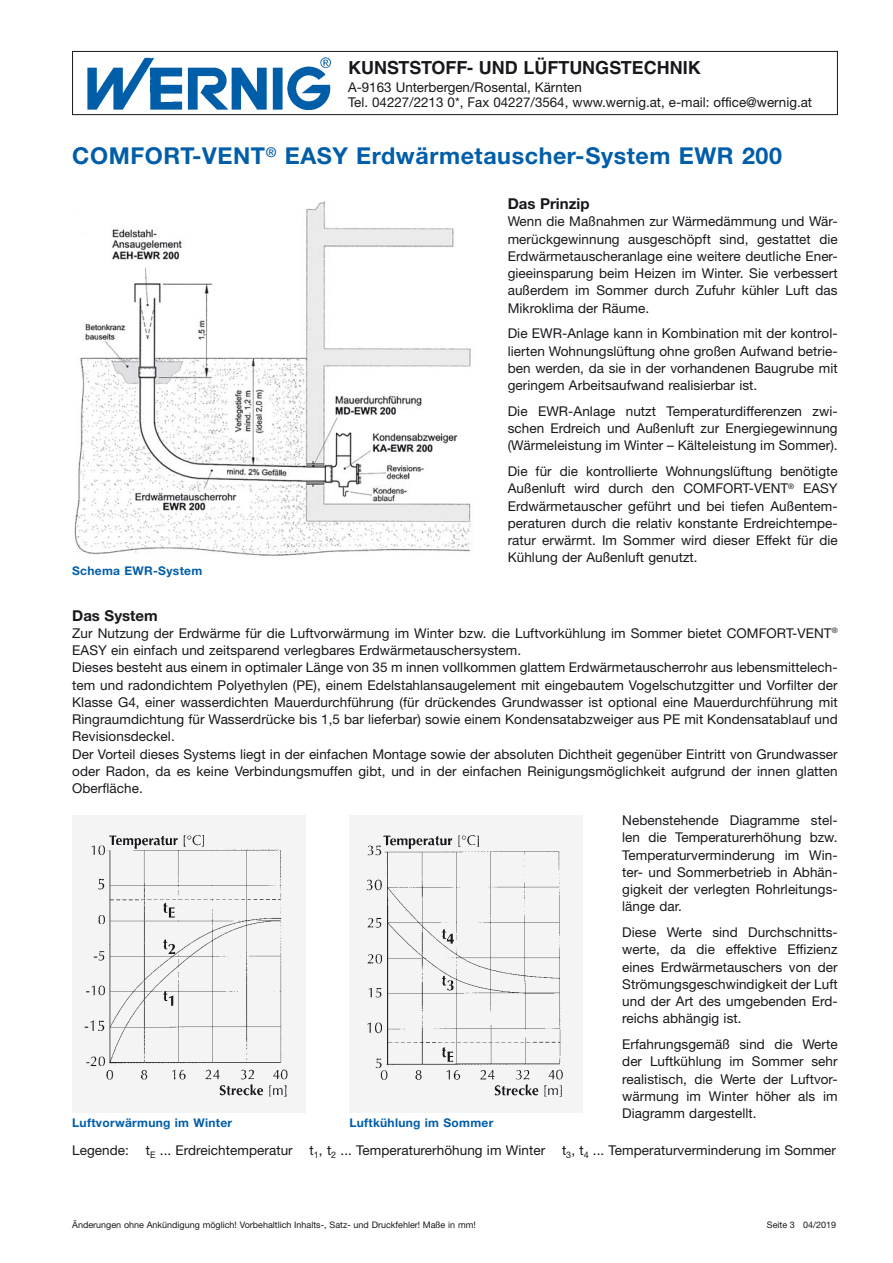
<style>
.page{position:relative;width:893px;height:1263px;background:#fff}
.page>*{position:absolute;margin:0;border:0;box-sizing:border-box;transform-origin:0 0}
.t1{font:700 23.25px "Helvetica Neue LT Std";letter-spacing:.025em;color:#005da8}
.t2{font:700 18px "Helvetica LT Std";color:#1a171c}
.t3{font:700 15px "Helvetica Neue LT Std";color:#1a171c}
.t4{font:13.5px/17.2px "Helvetica Neue LT Std";letter-spacing:.005em;color:#1a171c;text-align:justify}
.t5{font:700 12px "Helvetica Neue LT Std";letter-spacing:.025em;color:#005da8}
.t6{font:9px "Helvetica Neue LT Std";color:#1a171c}
</style>
<div class="page">
<img style="left:74px;top:201px;width:397px;height:355px">
<div style="left:72px;top:815px;width:234px;height:298px;background:#f4f4f5"></div>
<img style="left:84px;top:835px;width:204px;height:262px">
<div style="left:349px;top:815px;width:234px;height:298px;background:#f4f4f5"></div>
<img style="left:366px;top:835px;width:197px;height:262px">
<div style="left:72px;top:51px;width:766px;height:64px;border:1px solid #1a171c"></div>
<img style="left:87px;top:57px;width:243px;height:53px">
<h2 class="t2" style="left:348px;top:58px;width:354px">KUNSTSTOFF- UND LÜFTUNGSTECHNIK</h2>
<p class="t4" style="left:348px;top:82px;width:466px;line-height:15px">A-9163 Unterbergen/Rosental, Kärnten<br>Tel. 04227/2213 0*, Fax 04227/3564, www.wernig.at, e-mail: office@wernig.at</p>
<h1 class="t1" style="left:72px;top:148px;width:711px">COMFORT-VENT<sup>®</sup> EASY Erdwärmetauscher-System EWR 200</h1>
<p class="t3" style="left:508px;top:198px;width:83px">Das Prinzip</p>
<p class="t4" style="left:508px;top:215px;width:331px">Wenn die Maßnahmen zur Wärmedämmung und Wär&shy;merückgewinnung ausgeschöpft sind, gestattet die Erdwärmetauscheranlage eine weitere deutliche Ener&shy;gieeinsparung beim Heizen im Winter. Sie verbessert außerdem im Sommer durch Zufuhr kühler Luft das Mikroklima der Räume.</p>
<p class="t4" style="left:508px;top:327px;width:331px">Die EWR-Anlage kann in Kombination mit der kontrol&shy;lierten Wohnungslüftung ohne großen Aufwand betrie&shy;ben werden, da sie in der vorhandenen Baugrube mit geringem Arbeitsaufwand realisierbar ist.</p>
<p class="t4" style="left:508px;top:404px;width:331px">Die EWR-Anlage nutzt Temperaturdifferenzen zwi&shy;schen Erdreich und Außenluft zur Energiegewinnung (Wärmeleistung im Winter – Kälteleistung im Sommer).</p>
<p class="t4" style="left:508px;top:464px;width:331px">Die für die kontrollierte Wohnungslüftung benötigte Außenluft wird durch den COMFORT-VENT<sup>®</sup> EASY Erdwärmetauscher geführt und bei tiefen Außentem&shy;peraturen durch die relativ konstante Erdreichtempe&shy;ratur erwärmt. Im Sommer wird dieser Effekt für die Kühlung der Außenluft genutzt.</p>
<p class="t5" style="left:72px;top:566px;width:132px">Schema EWR-System</p>
<p class="t3" style="left:72px;top:610px;width:87px">Das System</p>
<p class="t4" style="left:72px;top:626px;width:767px;text-align:left">Zur Nutzung der Erdwärme für die Luftvorwärmung im Winter bzw. die Luftvorkühlung im Sommer bietet COMFORT-VENT<sup>® </sup>EASY ein einfach und zeitsparend verlegbares Erdwärmetauschersystem.<br>Dieses besteht aus einem in optimaler Länge von 35 m innen vollkommen glattem Erdwärmetauscherrohr aus lebensmittelech&shy;tem und radondichtem Polyethylen (PE), einem Edelstahlansaugelement mit eingebautem Vogelschutzgitter und Vorfilter der Klasse G4, einer wasserdichten Mauerdurchführung (für drückendes Grundwasser ist optional eine Mauerdurchführung mit Ringraumdichtung für Wasserdrücke bis 1,5 bar lieferbar) sowie einem Kondensatabzweiger aus PE mit Kondensatablauf und Revisionsdeckel.<br>Der Vorteil dieses Systems liegt in der einfachen Montage sowie der absoluten Dichtheit gegenüber Eintritt von Grundwasser oder Radon, da es keine Verbindungsmuffen gibt, und in der einfachen Reinigungsmöglichkeit aufgrund der innen glatten Oberfläche.</p>
<p class="t4" style="left:622px;top:813px;width:217px">Nebenstehende Diagramme stel&shy;len die Temperaturerhöhung bzw.<br>Temperaturverminderung im Win&shy;ter- und Sommerbetrieb in Abhän&shy;gigkeit der verlegten Rohrleitungs&shy;länge dar.</p>
<p class="t4" style="left:622px;top:925px;width:217px">Diese Werte sind Durchschnitts&shy;werte, da die effektive Effizienz eines Erdwärmetauschers von der Strömungsgeschwindigkeit der Luft und der Art des umgebenden Erd&shy;reichs abhängig ist.</p>
<p class="t4" style="left:622px;top:1037px;width:217px">Erfahrungsgemäß sind die Werte der Luftkühlung im Sommer sehr realistisch, die Werte der Luftvor&shy;wärmung im Winter höher als im Diagramm dargestellt.</p>
<p class="t4" style="left:72px;top:1143px;width:765px">Legende: t<sub>E</sub> ... Erdreichtemperatur t<sub>1</sub>, t<sub>2</sub> ... Temperaturerhöhung im Winter t<sub>3</sub>, t<sub>4</sub> ... Temperaturverminderung im Sommer</p>
<p class="t5" style="left:72px;top:1119px;width:161px">Luftvorwärmung im Winter</p>
<p class="t5" style="left:349px;top:1119px;width:145px">Luftkühlung im Sommer</p>
<p class="t6" style="left:72px;top:1221px;width:405px">Änderungen ohne Ankündigung möglich! Vorbehaltlich Inhalts-, Satz- und Druckfehler! Maße in mm!</p>
<p class="t6" style="left:767px;top:1221px;width:71px">Seite 3 04/2019</p>
</div>
